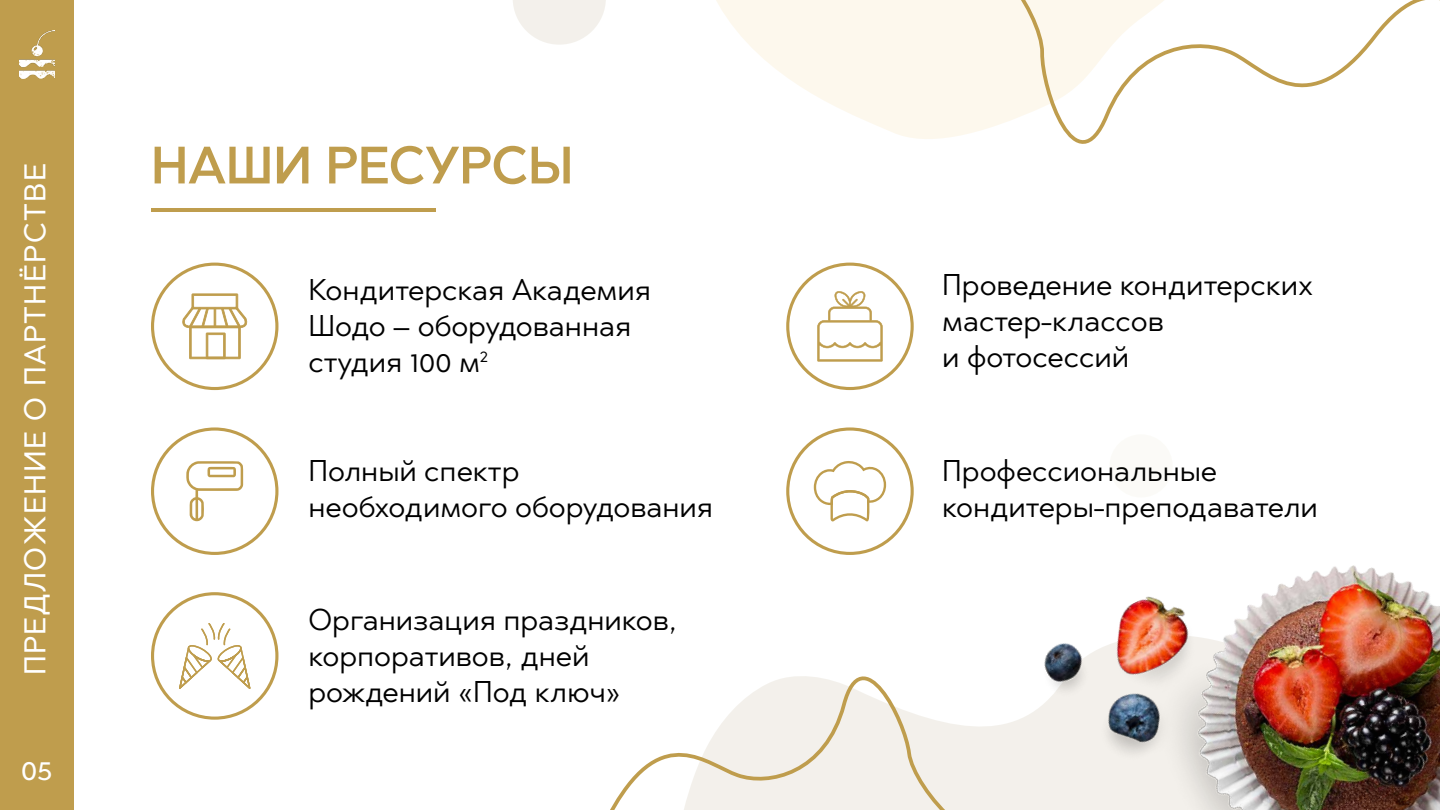
<style>
.page{position:relative;width:1440px;height:810px;background:#fff}
.page>*{position:absolute;margin:0;border:0;box-sizing:border-box;transform-origin:0 0}
.t1{font:600 52.5px "Abrade";color:#bf9d4d}
.t2{font:30px/36px "Abrade";color:#000}
.t3{font:500 30px "Abrade";letter-spacing:.05em;color:#fff}
</style>
<div class="page">
<svg style="left:716px;top:0;width:186px;height:136px;fill:#fdf8ed"></svg>
<div style="left:1109px;top:434px;width:64px;height:64px;background:#fbfaf7;border-radius:50%"></div>
<svg style="left:902px;top:0;width:538px;height:144px"></svg>
<svg style="left:610px;top:676px;width:351px;height:134px"></svg>
<svg style="left:513px;top:0;width:93px;height:45px"></svg>
<img style="left:961px;top:565px;width:479px;height:245px">
<div style="left:0;top:0;width:74px;height:810px;background:#bf9d4d"></div>
<img style="left:19px;top:30px;width:35px;height:49px">
<hr style="left:151px;top:208px;width:285px;height:3px;background:#bf9d4d">
<svg style="left:786px;top:427px;width:128px;height:128px"></svg>
<svg style="left:786px;top:263px;width:128px;height:127px"></svg>
<svg style="left:151px;top:427px;width:127px;height:128px"></svg>
<svg style="left:151px;top:263px;width:127px;height:127px"></svg>
<svg style="left:151px;top:592px;width:127px;height:128px"></svg>
<p class="t3" style="left:15px;top:675px;width:513px;rotate:-90deg">ПРЕДЛОЖЕНИЕ О ПАРТНЁРСТВЕ</p>
<p class="t3" style="left:21px;top:750px;width:33px">05</p>
<h1 class="t1" style="left:151px;top:130px;width:425px">НАШИ РЕСУРСЫ</h1>
<p class="t2" style="left:308px;top:271px;width:344px">Кондитерская Академия<br>Шодо – оборудованная студия 100 м<sup>2</sup></p>
<p class="t2" style="left:942px;top:266px;width:372px">Проведение кондитерских мастер-классов<br>и фотосессий</p>
<p class="t2" style="left:308px;top:452px;width:406px">Полный спектр необходимого оборудования</p>
<p class="t2" style="left:942px;top:452px;width:377px">Профессиональные кондитеры-преподаватели</p>
<p class="t2" style="left:308px;top:601px;width:370px">Организация праздников, корпоративов, дней рождений «Под ключ»</p>
</div>
